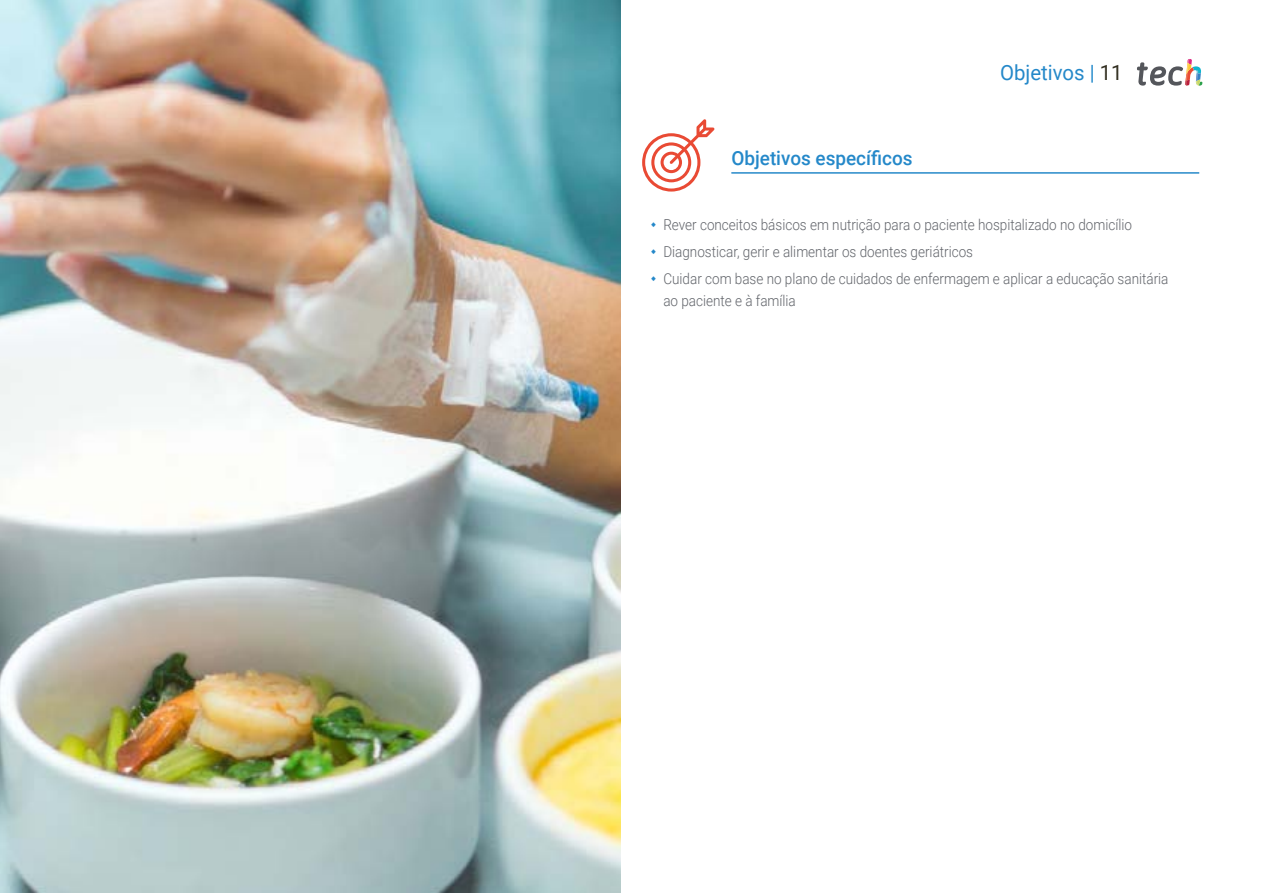
<style>
.page{position:relative;width:1263px;height:893px;background:#fff}
.page>*{position:absolute;margin:0;border:0;box-sizing:border-box;transform-origin:0 0}
.t1{font:21px "Roboto";color:#2488c9}
.t2{font:500 19.5px "Roboto";color:#2488c9}
.t3{font:300 15px/26.7px "Roboto";color:#61646a;scale:.9 1}
.s1{color:#2289cb}
.s2{color:#312e20}
</style>
<div class="page">
<img style="left:0;top:0;width:621px;height:893px">
<svg style="left:642px;top:119px;width:72px;height:73px"></svg>
<hr style="left:731px;top:173px;width:468px;height:1px;background:#2488c9">
<svg style="left:1137px;top:59px;width:65px;height:27px"></svg>
<h2 class="t2" style="left:731px;top:144px;width:183px">Objetivos específicos</h2>
<h1 class="t1" style="left:1000px;top:57px;width:124px">Objetivos <span class="s1">|</span> <span class="s2">11</span></h1>
<p class="t3" style="left:663px;top:211px;width:563px">Rever conceitos básicos em nutrição para o paciente hospitalizado no domicílio<br>Diagnosticar, gerir e alimentar os doentes geriátricos<br>Cuidar com base no plano de cuidados de enfermagem e aplicar a educação sanitária</p>
<p class="t3" style="left:663px;top:287px;width:149px">ao paciente e à família</p>
</div>
